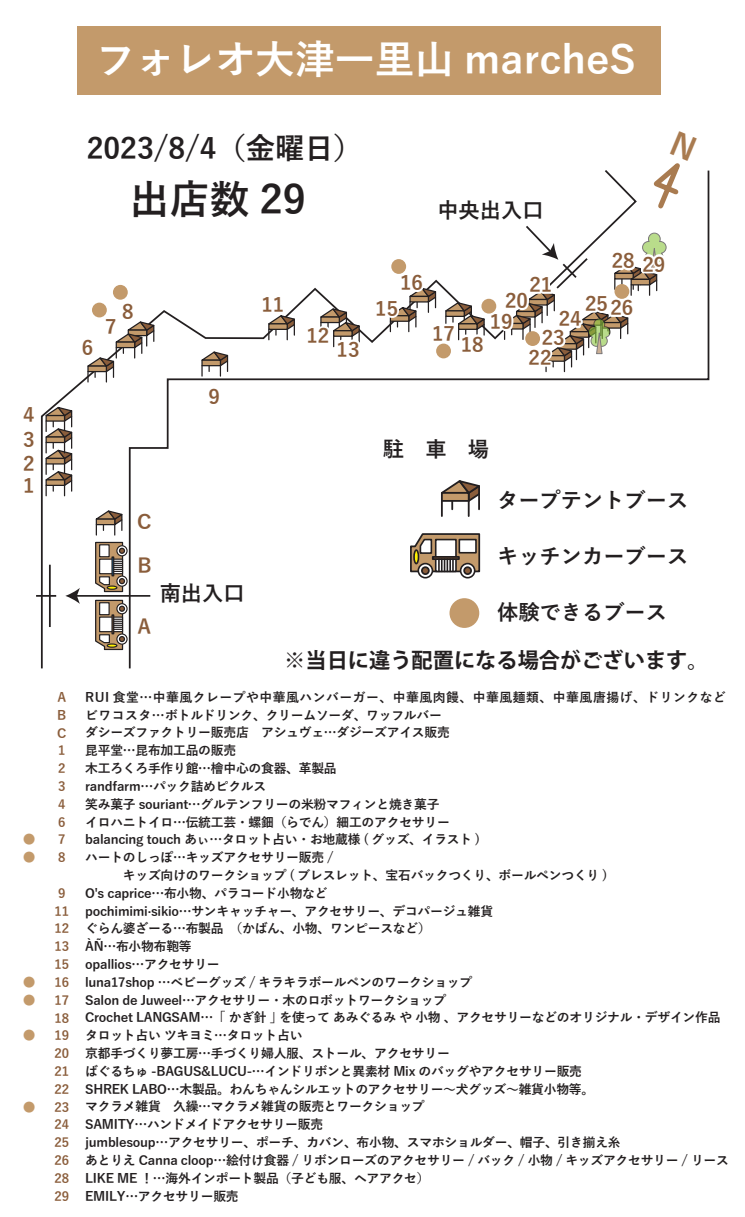
<style>
.page{position:relative;width:745px;height:1217px;background:#fff}
.page>*{position:absolute;margin:0;border:0;box-sizing:border-box;transform-origin:0 0}
.t1{font:700 40px "Yu Gothic";color:#231f20}
.t2{font:700 39.75px "Yu Gothic";color:#fff}
.t3{font:700 29.25px "Yu Gothic";color:#231f20}
.t4{font:700 21.25px "Yu Gothic";color:#231f20}
.t5{font:700 21.25px "Koz Go Pro";color:#231f20}
.t6{font:700 19.88px "Yu Gothic";color:#8a5d3b}
.t7{font:700 12.75px/17.8px "Yu Gothic";letter-spacing:-.02em;color:#231f20}
.t8{font:700 12.75px/17.8px "Yu Gothic";color:#8a5d3b;text-align:justify}
.t9{font:700 12.75px/17.8px "Yu Gothic";color:#c39a6b}
</style>
<div class="page">
<div style="left:77px;top:27px;width:583px;height:68px;background:#c39a6b"></div>
<svg style="left:40px;top:284px;width:88px;height:385px"></svg>
<hr style="left:49px;top:564px;width:2px;height:63px;background:#231f20">
<hr style="left:36px;top:595px;width:20px;height:2px;background:#231f20">
<svg style="left:128px;top:170px;width:581px;height:499px"></svg>
<svg style="left:264px;top:314px;width:33px;height:26px"></svg>
<div style="left:268px;top:323px;width:20px;height:7px;background:#c39a6b;border:1px solid #231f20"></div>
<svg style="left:198px;top:350px;width:32px;height:26px"></svg>
<div style="left:201px;top:359px;width:20px;height:7px;background:#c39a6b;border:1px solid #231f20"></div>
<svg style="left:92px;top:509px;width:33px;height:26px"></svg>
<div style="left:96px;top:518px;width:19px;height:7px;background:#c39a6b;border:1px solid #231f20"></div>
<hr style="left:75px;top:595px;width:75px;height:1px;background:#231f20">
<svg style="left:65px;top:588px;width:15px;height:16px"></svg>
<div style="left:116px;top:575px;width:11px;height:12px;border:1px solid #231f20;border-radius:50%"></div>
<div style="left:117px;top:546px;width:10px;height:10px;background:#2e2a2b;border-radius:50%"></div>
<div style="left:116px;top:545px;width:11px;height:11px;border:1px solid #231f20;border-radius:50%"></div>
<svg style="left:94px;top:541px;width:31px;height:52px"></svg>
<div style="left:117px;top:634px;width:10px;height:10px;background:#2e2a2b;border-radius:50%"></div>
<div style="left:116px;top:633px;width:11px;height:11px;border:1px solid #231f20;border-radius:50%"></div>
<div style="left:116px;top:603px;width:11px;height:11px;border:1px solid #231f20;border-radius:50%"></div>
<svg style="left:94px;top:599px;width:31px;height:51px"></svg>
<svg style="left:42px;top:406px;width:33px;height:90px"></svg>
<div style="left:45px;top:436px;width:20px;height:7px;background:#c39a6b;border:1px solid #231f20"></div>
<svg style="left:84px;top:320px;width:73px;height:62px"></svg>
<div style="left:116px;top:341px;width:19px;height:7px;background:#c39a6b;border:1px solid #231f20"></div>
<svg style="left:303px;top:307px;width:60px;height:54px"></svg>
<svg style="left:372px;top:224px;width:296px;height:147px"></svg>
<div style="left:525px;top:331px;width:14px;height:15px;background:#c39a6b;border-radius:50%"></div>
<div style="left:614px;top:284px;width:15px;height:15px;background:#c39a6b;border-radius:50%"></div>
<svg style="left:646px;top:163px;width:50px;height:49px"></svg>
<h2 class="t2" style="left:96px;top:37px;width:541px">フォレオ大津一里山 marcheS</h2>
<h3 class="t6" style="left:23px;top:404px;width:13px">4</h3>
<h3 class="t6" style="left:23px;top:428px;width:13px">3</h3>
<h3 class="t6" style="left:23px;top:452px;width:13px">2</h3>
<h3 class="t6" style="left:23px;top:474px;width:13px">1</h3>
<p class="t9" style="left:23px;top:831px;width:14px">● ●</p>
<p class="t9" style="left:23px;top:973px;width:14px">● ●</p>
<p class="t9" style="left:23px;top:1027px;width:14px">●</p>
<p class="t9" style="left:23px;top:1098px;width:14px">●</p>
<p class="t8" style="left:57px;top:688px;width:11px">A B C 1<br>2<br>3<br>4<br>6<br>7<br>8</p>
<p class="t8" style="left:54px;top:884px;width:16px;text-align:left">9<br>11<br>12<br>13<br>15<br>16<br>17<br>18<br>19<br>20<br>21<br>22<br>23<br>24<br>25<br>26<br>28<br>29</p>
<h3 class="t3" style="left:87px;top:131px;width:277px">2023/8/4（金曜日）</h3>
<h1 class="t1" style="left:129px;top:177px;width:178px">出店数 29</h1>
<h3 class="t6" style="left:82px;top:336px;width:13px">6</h3>
<h3 class="t6" style="left:122px;top:300px;width:13px">8</h3>
<h3 class="t6" style="left:105px;top:315px;width:13px">7</h3>
<h3 class="t6" style="left:208px;top:385px;width:13px">9</h3>
<h3 class="t6" style="left:261px;top:293px;width:24px">11</h3>
<h3 class="t6" style="left:306px;top:325px;width:24px">12</h3>
<h3 class="t6" style="left:336px;top:338px;width:24px">13</h3>
<h3 class="t6" style="left:137px;top:510px;width:16px">C</h3>
<h3 class="t6" style="left:137px;top:555px;width:16px">B</h3>
<h3 class="t6" style="left:137px;top:615px;width:15px">A</h3>
<h3 class="t4" style="left:160px;top:581px;width:86px">南出入口</h3>
<h3 class="t4" style="left:437px;top:198px;width:108px">中央出入口</h3>
<h3 class="t6" style="left:400px;top:271px;width:24px">16</h3>
<h3 class="t6" style="left:375px;top:297px;width:24px">15</h3>
<h3 class="t6" style="left:432px;top:322px;width:24px">17</h3>
<h3 class="t6" style="left:460px;top:333px;width:24px">18</h3>
<h3 class="t6" style="left:611px;top:251px;width:55px">28 29</h3>
<h3 class="t6" style="left:529px;top:273px;width:24px">21</h3>
<h3 class="t6" style="left:505px;top:289px;width:24px">20</h3>
<h3 class="t6" style="left:584px;top:294px;width:50px">2526</h3>
<h3 class="t6" style="left:558px;top:308px;width:24px">24</h3>
<h3 class="t6" style="left:489px;top:310px;width:24px">19</h3>
<h3 class="t6" style="left:541px;top:326px;width:24px">23</h3>
<h3 class="t6" style="left:528px;top:346px;width:24px">22</h3>
<h3 class="t4" style="left:382px;top:437px;width:108px">駐　車　場</h3>
<h3 class="t4" style="left:497px;top:488px;width:193px">タープテントブース</h3>
<h3 class="t4" style="left:497px;top:544px;width:193px">キッチンカーブース</h3>
<h3 class="t4" style="left:497px;top:600px;width:171px">体験できるブース</h3>
<h3 class="t5" style="left:284px;top:647px;width:425px">※当日に違う配置になる場合がございます。</h3>
<p class="t7" style="left:85px;top:688px;width:644px">RUI 食堂…中華風クレープや中華風ハンバーガー、中華風肉饅、中華風麺類、中華風唐揚げ、ドリンクなどビワコスタ…ボトルドリンク、クリームソーダ、ワッフルバー<br>ダシーズファクトリー販売店　アシュヴェ…ダジーズアイス販売<br>昆平堂…昆布加工品の販売<br>木工ろくろ手作り館…檜中心の食器、革製品<br>randfarm…パック詰めピクルス<br>笑み菓子 souriant…グルテンフリーの米粉マフィンと焼き菓子<br>イロハニトイロ…伝統工芸・螺鈿（らでん）細工のアクセサリー<br>balancing touch あぃ…タロット占い・お地蔵様 ( グッズ、イラスト )<br>ハートのしっぽ…キッズアクセサリー販売 /<br>　　　キッズ向けのワークショップ ( ブレスレット、宝石バックつくり、ボールペンつくり )<br>O's caprice…布小物、パラコード小物など<br>pochimimi·sikio…サンキャッチャー、アクセサリー、デコパージュ雑貨<br>ぐらん婆ざーる…布製品　（かばん、小物、ワンピースなど）<br>ÀÑ…布小物布鞄等<br>opallios…アクセサリー<br>luna17shop …ベビーグッズ / キラキラボールペンのワークショップ<br>Salon de Juweel…アクセサリー・木のロボットワークショップ<br>Crochet LANGSAM…「 かぎ針 」を使って あみぐるみ や 小物 、アクセサリーなどのオリジナル・デザイン作品タロット占い ツキヨミ…タロット占い<br>京都手づくり夢工房…手づくり婦人服、ストール、アクセサリー<br>ばぐるちゅ -BAGUS&amp;LUCU-…インドリボンと異素材 Mix のバッグやアクセサリー販売<br>SHREK LABO…木製品。わんちゃんシルエットのアクセサリー～犬グッズ～雑貨小物等。<br>マクラメ雑貨　久繰…マクラメ雑貨の販売とワークショップ<br>SAMITY…ハンドメイドアクセサリー販売<br>jumblesoup…アクセサリー、ポーチ、カバン、布小物、スマホショルダー、帽子、引き揃え糸<br>あとりえ Canna cloop…絵付け食器 / リボンローズのアクセサリー / バック / 小物 / キッズアクセサリー / リースLIKE ME ！…海外インポート製品（子ども服、ヘアアクセ）<br>EMILY…アクセサリー販売</p>
</div>
